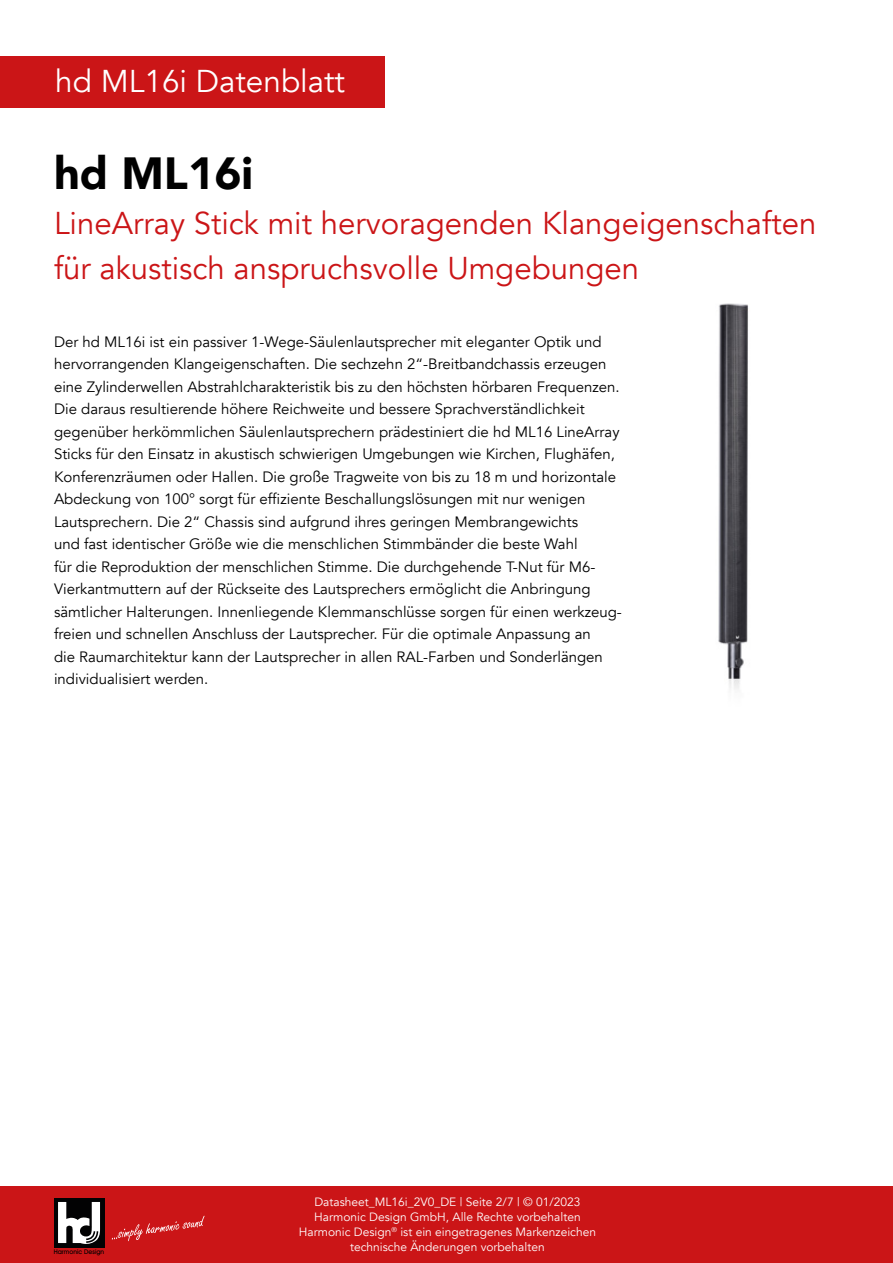
<style>
.page{position:relative;width:893px;height:1263px;background:#fff}
.page>*{position:absolute;margin:0;border:0;box-sizing:border-box;transform-origin:0 0}
.t1{font:900 45px "Avenir";color:#000}
.t2{font:31.5px/45px "Avenir";color:#cb1517}
.t3{font:31.5px "Avenir";color:#fff}
.t4{font:15px/22.5px "Avenir";color:#000}
.t5{font:12px/15px "Avenir";color:#fff;text-align:center}
.t6{font:500 6.45px "Avant Garde IT Cby BT";color:#000}
</style>
<div class="page">
<div style="left:0;top:1186px;width:893px;height:77px;background:#cb1517"></div>
<div style="left:54px;top:1198px;width:50px;height:49px;background:#020203"></div>
<svg style="left:58px;top:1202px;width:42px;height:42px"></svg>
<svg style="left:112px;top:1216px;width:93px;height:25px"></svg>
<img style="left:718px;top:303px;width:30px;height:386px">
<div style="left:0;top:57px;width:384px;height:51px;background:#cb1517"></div>
<h2 class="t3" style="left:55px;top:62px;width:291px">hd ML16i Datenblatt</h2>
<h1 class="t1" style="left:54px;top:135px;width:201px">hd ML16i</h1>
<h2 class="t2" style="left:54px;top:201px;width:764px">LineArray Stick mit hervoragenden Klangeigenschaften für akustisch anspruchsvolle Umgebungen</h2>
<p class="t4" style="left:54px;top:330px;width:569px">Der hd ML16i ist ein passiver 1-Wege-Säulenlautsprecher mit eleganter Optik und hervorrangenden Klangeigenschaften. Die sechzehn 2“-Breitbandchassis erzeugen eine Zylinderwellen Abstrahlcharakteristik bis zu den höchsten hörbaren Frequenzen.<br>Die daraus resultierende höhere Reichweite und bessere Sprachverständlichkeit gegenüber herkömmlichen Säulenlautsprechern prädestiniert die hd ML16 LineArray Sticks für den Einsatz in akustisch schwierigen Umgebungen wie Kirchen, Flughäfen, Konferenzräumen oder Hallen. Die große Tragweite von bis zu 18 m und horizontale Abdeckung von 100° sorgt für effiziente Beschallungslösungen mit nur wenigen Lautsprechern. Die 2“ Chassis sind aufgrund ihres geringen Membrangewichts<br>und fast identischer Größe wie die menschlichen Stimmbänder die beste Wahl<br>für die Reproduktion der menschlichen Stimme. Die durchgehende T-Nut für M6- Vierkantmuttern auf der Rückseite des Lautsprechers ermöglicht die Anbringung sämtlicher Halterungen. Innenliegende Klemmanschlüsse sorgen für einen werkzeug&shy;freien und schnellen Anschluss der Lautsprecher. Für die optimale Anpassung an<br>die Raumarchitektur kann der Lautsprecher in allen RAL-Farben und Sonderlängen individualisiert werden.</p>
<p class="t6" style="left:54px;top:1248px;width:52px">Harmonic Design</p>
<p class="t5" style="left:299px;top:1194px;width:299px">Datasheet_ML16i_2V0_DE | Seite 2/7 | © 01/2023<br>Harmonic Design GmbH, Alle Rechte vorbehalten Harmonic Design<sup>®</sup> ist ein eingetragenes Markenzeichen technische Änderungen vorbehalten</p>
</div>
